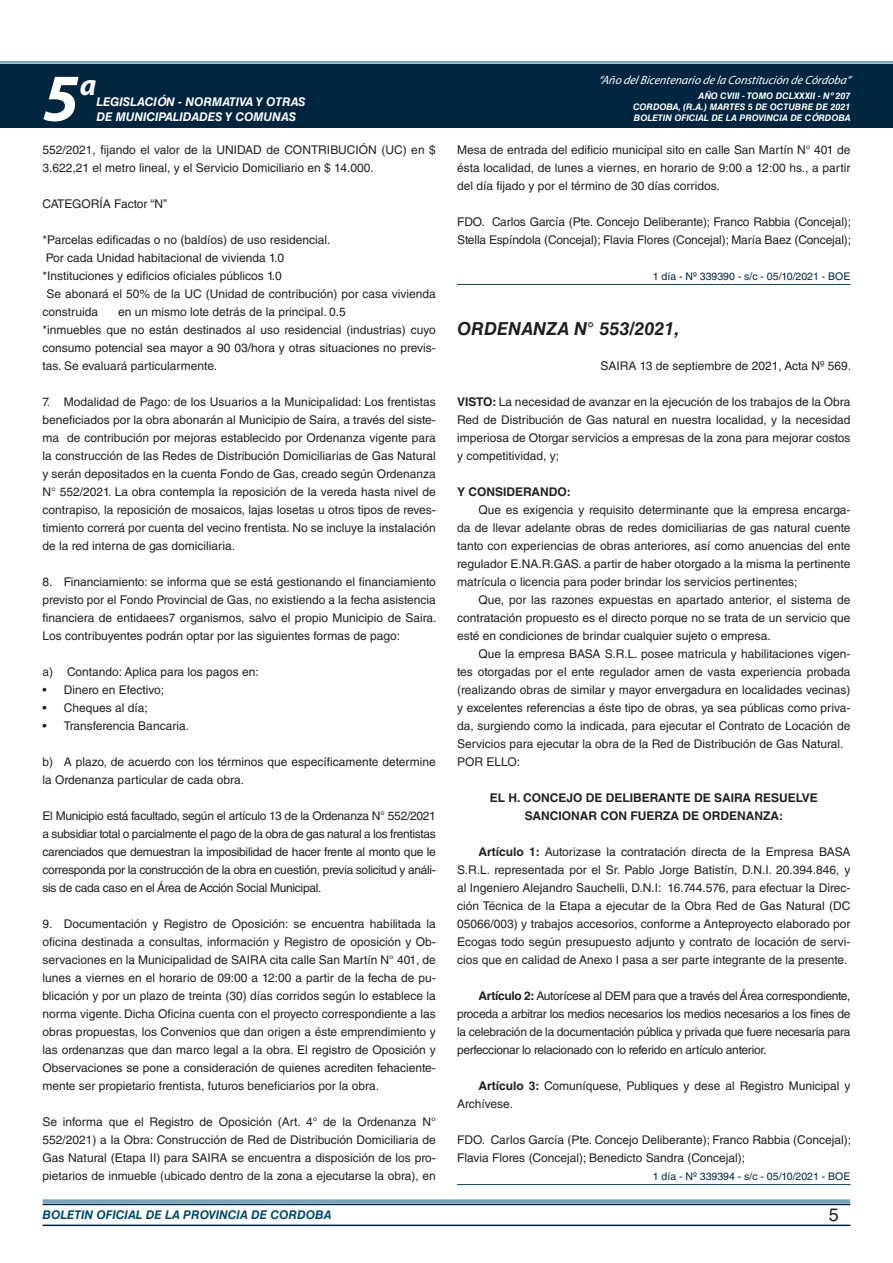
<style>
.page{position:relative;width:893px;height:1263px;background:#fff}
.page>*{position:absolute;margin:0;border:0;box-sizing:border-box;transform-origin:0 0}
.t1{font:italic 700 67.5px "Myriad Pro";color:#fff}
.t2{font:italic 700 30px "Myriad Pro";color:#fff}
.NOMBRE_DE_MINISTERIO{font:italic 700 18px "Helvetica LT Std";color:#231f20}
.t3{font:18px "Helvetica LT Std";color:#231f20}
.BASE{font:12px/18px "Helvetica LT Std";color:#231f20;text-align:justify}
.RESUELVE{font:700 12px/18px "Helvetica LT Std";color:#231f20;text-align:center}
.t4{font:italic 700 12px "Helvetica LT Std";color:#fff}
.t5{font:italic 12px "Myriad Pro";color:#fff}
.t6{font:italic 700 12px "Helvetica LT Std";color:#004b6c}
.FECHA{font:12px "Helvetica LT Std";color:#231f20}
.BASE-2{font:700 12px "Helvetica LT Std";color:#231f20}
.FECHA_DE_VENCIMIENTO{font:10.5px "Helvetica LT Std";color:#00263f}
.t7{font:italic 700 9px/10.8px "Helvetica LT Std";color:#fff;text-align:justify}
.s1{font-weight:700}
</style>
<div class="page">
<div style="left:0;top:61px;width:893px;height:6px;background:#fff;opacity:.75"></div>
<div style="left:0;top:64px;width:893px;height:64px;background:#00263f"></div>
<hr style="left:43px;top:1224px;width:807px;height:2px;background:#00263f">
<div style="left:42px;top:1198px;width:809px;height:8px;background:#fff;opacity:.75"></div>
<hr style="left:457px;top:284px;width:393px;height:1px;background:#004b6c">
<hr style="left:457px;top:1184px;width:393px;height:1px;background:#004b6c">
<h1 class="t1" style="left:43px;top:54px;width:38px">5</h1>
<h2 class="t2" style="left:80px;top:66px;width:18px">a</h2>
<p class="t4" style="left:96px;top:95px;width:211px">LEGISLACIÓN - NORMATIVA Y OTRAS</p>
<p class="t4" style="left:96px;top:109px;width:201px">DE MUNICIPALIDADES Y COMUNAS</p>
<p class="BASE" style="left:43px;top:141px;width:395px">552/2021, fijando el valor de la UNIDAD de CONTRIBUCIÓN (UC) en $<br>3.622,21 el metro lineal, y el Servicio Domiciliario en $ 14.000.</p>
<p class="BASE" style="left:43px;top:195px;width:126px">CATEGORÍA Factor “N”</p>
<p class="BASE" style="left:43px;top:231px;width:289px">*Parcelas edificadas o no (baldíos) de uso residencial.</p>
<p class="BASE" style="left:46px;top:249px;width:240px">Por cada Unidad habitacional de vivienda 1.0</p>
<p class="BASE" style="left:43px;top:267px;width:241px">*Instituciones y edificios oficiales públicos 1.0</p>
<p class="BASE" style="left:43px;top:285px;width:395px;text-indent:4px">Se abonará el 50% de la UC (Unidad de contribución) por casa vivienda construida</p>
<p class="BASE" style="left:118px;top:303px;width:229px">en un mismo lote detrás de la principal. 0.5</p>
<p class="BASE" style="left:43px;top:321px;width:395px">*inmuebles que no están destinados al uso residencial (industrias) cuyo consumo potencial sea mayor a 90 03/hora y otras situaciones no previs&shy;tas. Se evaluará particularmente.</p>
<p class="BASE" style="left:43px;top:393px;width:395px">7. Modalidad de Pago: de los Usuarios a la Municipalidad: Los frentistas beneficiados por la obra abonarán al Municipio de Saira, a través del siste&shy;ma de contribución por mejoras establecido por Ordenanza vigente para la construcción de las Redes de Distribución Domiciliarias de Gas Natural y serán depositados en la cuenta Fondo de Gas, creado según Ordenanza N° 552/2021. La obra contempla la reposición de la vereda hasta nivel de contrapiso, la reposición de mosaicos, lajas losetas u otros tipos de reves&shy;timiento correrá por cuenta del vecino frentista. No se incluye la instalación de la red interna de gas domiciliaria.</p>
<p class="BASE" style="left:43px;top:573px;width:396px">8. Financiamiento: se informa que se está gestionando el financiamiento previsto por el Fondo Provincial de Gas, no existiendo a la fecha asistencia financiera de entidaees7 organismos, salvo el propio Municipio de Saira.<br>Los contribuyentes podrán optar por las siguientes formas de pago:</p>
<p class="BASE" style="left:43px;top:663px;width:218px">a) Contando: Aplica para los pagos en:</p>
<p class="BASE" style="left:43px;top:681px;width:123px">• Dinero en Efectivo;</p>
<p class="BASE" style="left:43px;top:699px;width:107px">• Cheques al día;</p>
<p class="BASE" style="left:43px;top:717px;width:148px">• Transferencia Bancaria.</p>
<p class="BASE" style="left:43px;top:753px;width:395px">b) A plazo, de acuerdo con los términos que específicamente determine la Ordenanza particular de cada obra.</p>
<p class="BASE" style="left:43px;top:807px;width:395px">El Municipio está facultado, según el artículo 13 de la Ordenanza N° 552/2021 a subsidiar total o parcialmente el pago de la obra de gas natural a los frentistas carenciados que demuestran la imposibilidad de hacer frente al monto que le corresponda por la construcción de la obra en cuestión, previa solicitud y análi&shy;sis de cada caso en el Área de Acción Social Municipal.</p>
<p class="BASE" style="left:43px;top:915px;width:395px">9. Documentación y Registro de Oposición: se encuentra habilitada la oficina destinada a consultas, información y Registro de oposición y Ob&shy;servaciones en la Municipalidad de SAIRA cita calle San Martín N° 401, de lunes a viernes en el horario de 09:00 a 12:00 a partir de la fecha de pu&shy;blicación y por un plazo de treinta (30) días corridos según lo establece la norma vigente. Dicha Oficina cuenta con el proyecto correspondiente a las obras propuestas, los Convenios que dan origen a éste emprendimiento y las ordenanzas que dan marco legal a la obra. El registro de Oposición y Observaciones se pone a consideración de quienes acrediten fehaciente&shy;mente ser propietario frentista, futuros beneficiarios por la obra.</p>
<p class="BASE" style="left:43px;top:1113px;width:395px">Se informa que el Registro de Oposición (Art. 4° de la Ordenanza N° 552/2021) a la Obra: Construcción de Red de Distribución Domiciliaria de Gas Natural (Etapa II) para SAIRA se encuentra a disposición de los pro&shy;pietarios de inmueble (ubicado dentro de la zona a ejecutarse la obra), en</p>
<p class="t5" style="left:598px;top:72px;width:254px">“Año delBicentenario de la Constitución de Córdoba”</p>
<p class="t7" style="left:633px;top:91px;width:219px;text-indent:65px">AÑO CVIII - TOMO DCLXXXII - Nº 207<br>CORDOBA, (R.A.) MARTES 5 DE OCTUBRE DE 2021<br>BOLETIN OFICIAL DE LA PROVINCIA DE CÓRDOBA</p>
<p class="BASE" style="left:457px;top:141px;width:395px">Mesa de entrada del edificio municipal sito en calle San Martín N° 401 de ésta localidad, de lunes a viernes, en horario de 9:00 a 12:00 hs., a partir del día fijado y por el término de 30 días corridos.</p>
<p class="BASE" style="left:457px;top:213px;width:395px">FDO. Carlos García (Pte. Concejo Deliberante); Franco Rabbia (Concejal);<br>Stella Espíndola (Concejal); Flavia Flores (Concejal); María Baez (Concejal);</p>
<p class="FECHA_DE_VENCIMIENTO" style="left:653px;top:270px;width:199px">1 día - Nº 339390 - s/c - 05/10/2021 - BOE</p>
<p class="NOMBRE_DE_MINISTERIO" style="left:457px;top:318px;width:224px">ORDENANZA N° 553/2021,</p>
<p class="FECHA" style="left:601px;top:359px;width:252px">SAIRA 13 de septiembre de 2021, Acta Nº 569.</p>
<p class="BASE" style="left:457px;top:393px;width:395px"><span class="s1">VISTO:</span> La necesidad de avanzar en la ejecución de los trabajos de la Obra Red de Distribución de Gas natural en nuestra localidad, y la necesidad imperiosa de Otorgar servicios a empresas de la zona para mejorar costos y competitividad, y;</p>
<p class="BASE-2" style="left:457px;top:484px;width:115px">Y CONSIDERANDO:</p>
<p class="BASE" style="left:457px;top:501px;width:395px;text-indent:21px">Que es exigencia y requisito determinante que la empresa encarga&shy;da de llevar adelante obras de redes domiciliarias de gas natural cuente tanto con experiencias de obras anteriores, así como anuencias del ente regulador E.NA.R.GAS. a partir de haber otorgado a la misma la pertinente matrícula o licencia para poder brindar los servicios pertinentes;</p>
<p class="BASE" style="left:457px;top:591px;width:395px;text-indent:21px">Que, por las razones expuestas en apartado anterior, el sistema de contratación propuesto es el directo porque no se trata de un servicio que esté en condiciones de brindar cualquier sujeto o empresa.</p>
<p class="BASE" style="left:457px;top:645px;width:395px;text-indent:21px">Que la empresa BASA S.R.L. posee matricula y habilitaciones vigen&shy;tes otorgadas por el ente regulador amen de vasta experiencia probada (realizando obras de similar y mayor envergadura en localidades vecinas) y excelentes referencias a éste tipo de obras, ya sea públicas como priva&shy;da, surgiendo como la indicada, para ejecutar el Contrato de Locación de Servicios para ejecutar la obra de la Red de Distribución de Gas Natural.</p>
<p class="BASE" style="left:457px;top:753px;width:64px">POR ELLO:</p>
<p class="RESUELVE" style="left:490px;top:788px;width:330px">EL H. CONCEJO DE DELIBERANTE DE SAIRA RESUELVE<br>SANCIONAR CON FUERZA DE ORDENANZA:</p>
<p class="BASE" style="left:457px;top:843px;width:395px;text-indent:21px"><span class="s1">Artículo 1:</span> Autorizase la contratación directa de la Empresa BASA S.R.L. representada por el Sr. Pablo Jorge Batistín, D.N.I. 20.394.846, y al Ingeniero Alejandro Sauchelli, D.N.I: 16.744.576, para efectuar la Direc&shy;ción Técnica de la Etapa a ejecutar de la Obra Red de Gas Natural (DC 05066/003) y trabajos accesorios, conforme a Anteproyecto elaborado por Ecogas todo según presupuesto adjunto y contrato de locación de servi&shy;cios que en calidad de Anexo I pasa a ser parte integrante de la presente.</p>
<p class="BASE" style="left:457px;top:987px;width:395px;text-indent:21px"><span class="s1">Artículo 2:</span> Autorícese al DEM para que a través del Área correspondiente, proceda a arbitrar los medios necesarios los medios necesarios a los fines de la celebración de la documentación pública y privada que fuere necesaria para perfeccionar lo relacionado con lo referido en artículo anterior.</p>
<p class="BASE" style="left:457px;top:1077px;width:395px;text-indent:21px"><span class="s1">Artículo 3:</span> Comuníquese, Publiques y dese al Registro Municipal y<br>Archívese.</p>
<p class="BASE" style="left:457px;top:1131px;width:395px">FDO. Carlos García (Pte. Concejo Deliberante); Franco Rabbia (Concejal);<br>Flavia Flores (Concejal); Benedicto Sandra (Concejal);</p>
<p class="FECHA_DE_VENCIMIENTO" style="left:653px;top:1170px;width:199px">1 día - Nº 339394 - s/c - 05/10/2021 - BOE</p>
<p class="t6" style="left:43px;top:1208px;width:290px">BOLETIN OFICIAL DE LA PROVINCIA DE CORDOBA</p>
<h3 class="t3" style="left:829px;top:1204px;width:12px">5</h3>
</div>
